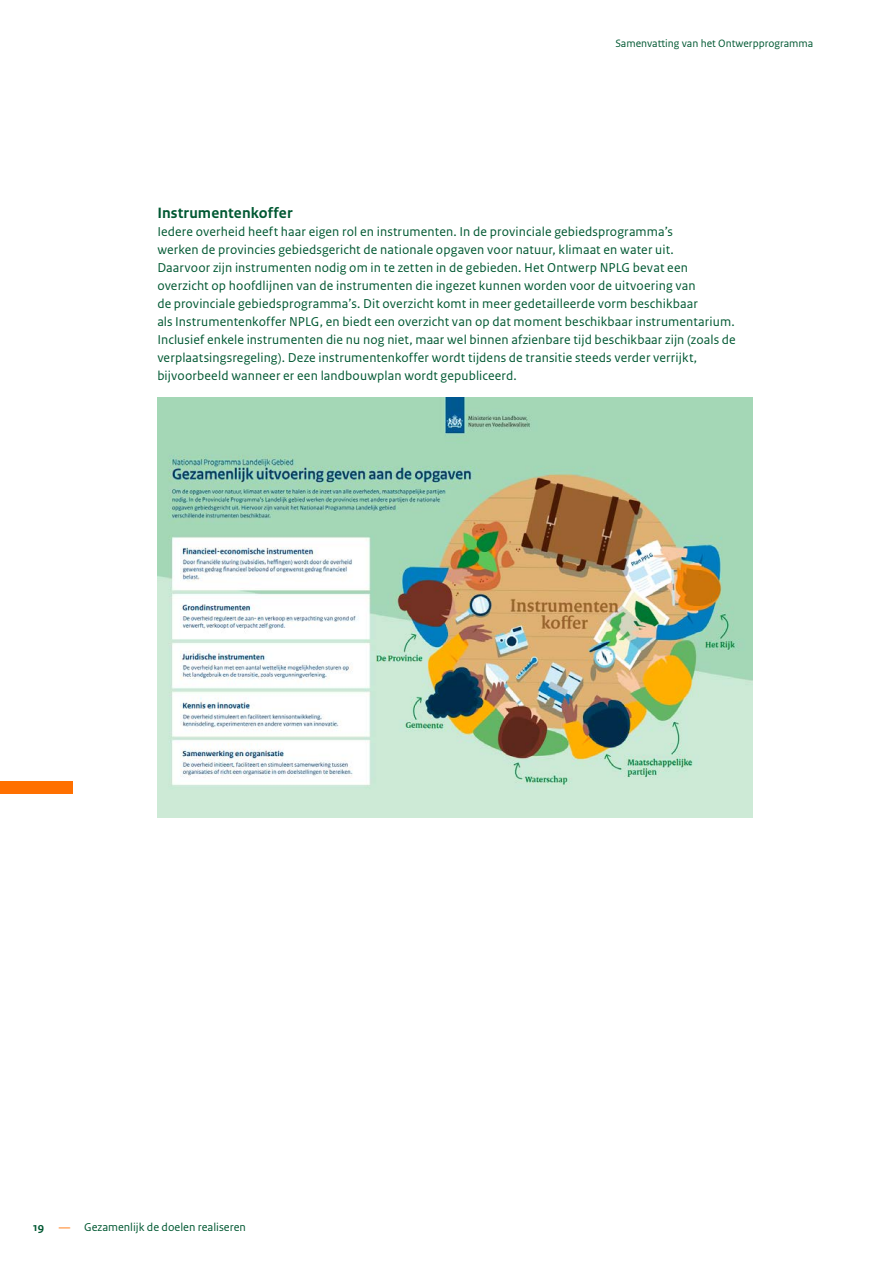
<style>
.page{position:relative;width:893px;height:1263px;background:#fff}
.page>*{position:absolute;margin:0;border:0;box-sizing:border-box;transform-origin:0 0}
.H3_Paragraafkop{font:700 15.75px "Rijksoverheid Sans Text";letter-spacing:.01em;color:#005832}
.P_Broodtekst{font:13.5px/18px "Rijksoverheid Sans Text";letter-spacing:.01em;color:#005832}
.t1{font:12px "Rijksoverheid Sans Text";color:#005832}
.t2{font:11.25px "Rijksoverheid Sans Text Regular 2";color:#005832}
.s1{font-weight:700}
.s2{color:#ff7000}
</style>
<div class="page">
<div style="left:0;top:781px;width:72px;height:13px;background:#ff7000"></div>
<img style="left:157px;top:398px;width:596px;height:420px">
<p class="t2" style="left:615px;top:37px;width:199px">Samenvatting van het Ontwerpprogramma</p>
<h3 class="H3_Paragraafkop" style="left:157px;top:204px;width:137px">Instrumentenkoffer</h3>
<p class="P_Broodtekst" style="left:157px;top:223px;width:580px">Iedere overheid heeft haar eigen rol en instrumenten. In de provinciale gebiedsprogramma’s<br>werken de provincies gebiedsgericht de nationale opgaven voor natuur, klimaat en water uit.<br>Daarvoor zijn instrumenten nodig om in te zetten in de gebieden. Het Ontwerp NPLG bevat een overzicht op hoofdlijnen van de instrumenten die ingezet kunnen worden voor de uitvoering van<br>de provinciale gebiedsprogramma’s. Dit overzicht komt in meer gedetailleerde vorm beschikbaar<br>als Instrumentenkoffer NPLG, en biedt een overzicht van op dat moment beschikbaar instrumentarium.<br>Inclusief enkele instrumenten die nu nog niet, maar wel binnen afzienbare tijd beschikbaar zijn (zoals de verplaatsingsregeling). Deze instrumentenkoffer wordt tijdens de transitie steeds verder verrijkt, bijvoorbeeld wanneer er een landbouwplan wordt gepubliceerd.</p>
<p class="t1" style="left:33px;top:1220px;width:214px"><span class="s1">19</span> <span class="s2">—</span> Gezamenlijk de doelen realiseren</p>
</div>
